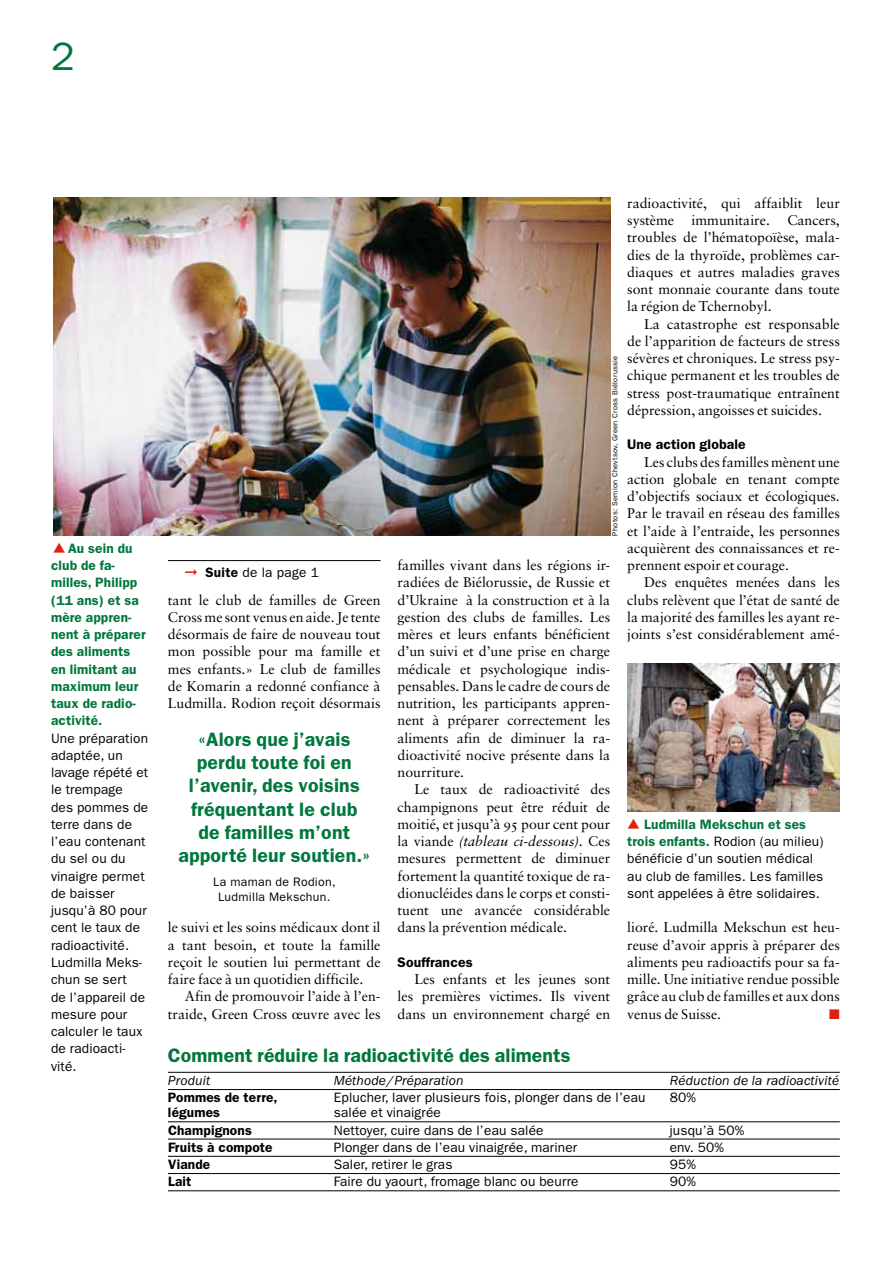
<style>
.page{position:relative;width:893px;height:1263px;background:#fff}
.page>*{position:absolute;margin:0;border:0;box-sizing:border-box;transform-origin:0 0}
.t1{font:39.75px "ITC Franklin Gothic Std";color:#00773d}
.t2{font:600 19.5px/23.2px "ITC Franklin Gothic Std";letter-spacing:.01em;color:#00773d;text-align:center}
.t3{font:14.1px/17.2px "Sabon";color:#000;text-align:justify}
.t4{font:600 13.95px "ITC Franklin Gothic Std";letter-spacing:.01em;color:#000}
.t5{font:13.95px "Zapf Dingbats ITC";color:#e41d13}
.t6{font:13.65px/17.2px "ITC Franklin Gothic Std";letter-spacing:.01em;color:#000}
.t7{font:600 13.65px/17.2px "ITC Franklin Gothic Std";letter-spacing:.01em;color:#00773d}
.t8{font:600 13.65px "ITC Franklin Gothic Std";letter-spacing:.01em;color:#000}
.t9{font:italic 13.65px "ITC Franklin Gothic Std";letter-spacing:.01em;color:#000}
.t10{font:12.3px/15px "ITC Franklin Gothic Std";letter-spacing:.025em;color:#000;text-align:center}
.t11{font:7.5px "ITC Franklin Gothic Std";letter-spacing:.04em;color:#000}
.s1{color:#e41d13}
.s2{font-weight:600}
.s3{font-family:"Sabon Roman SC"}
.s4{font-style:italic}
.s5{font-weight:600;color:#00773d}
</style>
<div class="page">
<hr style="left:168px;top:560px;width:213px;height:1px;background:#000">
<hr style="left:168px;top:1072px;width:672px;height:1px;background:#000">
<hr style="left:168px;top:1089px;width:672px;height:1px;background:#000">
<hr style="left:168px;top:1121px;width:672px;height:1px;background:#000">
<hr style="left:168px;top:1139px;width:672px;height:1px;background:#000">
<hr style="left:168px;top:1156px;width:672px;height:1px;background:#000">
<hr style="left:168px;top:1173px;width:672px;height:1px;background:#000">
<hr style="left:168px;top:1190px;width:672px;height:1px;background:#000">
<img style="left:53px;top:198px;width:557px;height:338px">
<img style="left:627px;top:664px;width:213px;height:148px">
<h1 class="t1" style="left:51px;top:33px;width:25px">2</h1>
<p class="t7" style="left:51px;top:539px;width:96px;text-indent:17px">Au sein du club de fa&shy;milles, Philipp (11 ans) et sa mère appren&shy;nent à préparer des aliments en limitant au maximum leur taux de radio&shy;activité.</p>
<p class="t6" style="left:51px;top:729px;width:99px">Une préparation adaptée, un lavage répété et le trempage des pommes de terre dans de l’eau contenant du sel ou du vinaigre permet de baisser jusqu’à 80 pour cent le taux de radioactivité.<br>Ludmilla Meks&shy;chun se sert<br>de l’appareil de mesure pour calculer le taux de radioacti&shy;vité.</p>
<p class="t6" style="left:185px;top:564px;width:136px"><span class="s1">➞</span> <span class="s2">Suite</span> de la page 1</p>
<p class="t3" style="left:168px;top:591px;width:214px">tant le club de familles de Green Cross me sont venus en aide. Je tente désormais de faire de nouveau tout mon possible pour ma famille et mes enfants.» Le club de familles de Komarin a redonné confiance à Ludmilla. Rodion reçoit désormais</p>
<h2 class="t2" style="left:178px;top:727px;width:193px">«Alors que j’avais perdu toute foi en l’avenir, des voisins fréquentant le club de familles m’ont apporté leur soutien.»</h2>
<p class="t10" style="left:213px;top:874px;width:124px">La maman de Rodion,<br>Ludmilla Mekschun.</p>
<p class="t3" style="left:168px;top:919px;width:214px">le suivi et les soins médicaux dont il a tant besoin, et toute la famille reçoit le soutien lui permettant de faire face à un quotidien difficile.</p>
<p class="t3" style="left:168px;top:988px;width:214px;text-align:right">Afin de promouvoir l’aide à l’en&shy;traide, Green Cross œuvre avec les</p>
<p class="t11" style="left:611px;top:536px;width:182px;rotate:-90deg">Photos: Semion Chevtsov, Green Cross Biélorussie</p>
<p class="t3" style="left:398px;top:556px;width:214px">familles vivant dans les régions ir&shy;radiées de Biélorussie, de Russie et d’Ukraine à la construction et à la gestion des clubs de familles. Les mères et leurs enfants bénéficient d’un suivi et d’une prise en charge médicale et psychologique indis&shy;pensables. Dans le cadre de cours de nutrition, les participants appren&shy;nent à préparer correctement les aliments afin de diminuer la ra&shy;dioactivité nocive présente dans la nourriture.</p>
<p class="t3" style="left:398px;top:781px;width:214px;text-indent:17px">Le taux de radioactivité des champignons peut être réduit de moitié, et jusqu’à <span class="s3">95</span> pour cent pour la viande <span class="s4">(tableau ci-dessous).</span> Ces mesures permettent de diminuer fortement la quantité toxique de ra&shy;dionucléides dans le corps et consti&shy;tuent une avancée considérable dans la prévention médicale.</p>
<p class="t4" style="left:398px;top:954px;width:77px">Souffrances</p>
<p class="t3" style="left:398px;top:970px;width:214px;text-indent:17px">Les enfants et les jeunes sont les premières victimes. Ils vivent dans un environnement chargé en</p>
<p class="t3" style="left:627px;top:194px;width:214px">radioactivité, qui affaiblit leur système immunitaire. Cancers, troubles de l’hématopoïèse, mala&shy;dies de la thyroïde, problèmes car&shy;diaques et autres maladies graves sont monnaie courante dans toute la région de Tchernobyl.</p>
<p class="t3" style="left:627px;top:315px;width:214px;text-indent:17px">La catastrophe est responsable de l’apparition de facteurs de stress sévères et chroniques. Le stress psy&shy;chique permanent et les troubles de stress post-traumatique entraînent dépression, angoisses et suicides.</p>
<p class="t4" style="left:627px;top:436px;width:120px">Une action globale</p>
<p class="t3" style="left:627px;top:453px;width:214px;text-indent:17px">Les clubs des familles mènent une action globale en tenant compte d’objectifs sociaux et écologiques.<br>Par le travail en réseau des familles et l’aide à l’entraide, les personnes acquièrent des connaissances et re&shy;prennent espoir et courage.</p>
<p class="t3" style="left:627px;top:574px;width:214px;text-indent:17px">Des enquêtes menées dans les clubs relèvent que l’état de santé de la majorité des familles les ayant re&shy;joints s’est considérablement amé-</p>
<p class="t6" style="left:627px;top:816px;width:198px;text-indent:17px"><span class="s5">Ludmilla Mekschun et ses trois enfants.</span> Rodion (au milieu) bénéficie d’un soutien médical au club de familles. Les familles sont appelées à être solidaires.</p>
<p class="t3" style="left:627px;top:919px;width:214px">lioré. Ludmilla Mekschun est heu&shy;reuse d’avoir appris à préparer des aliments peu radioactifs pour sa fa&shy;mille. Une initiative rendue possible grâce au club de familles et aux dons venus de Suisse.</p>
<p class="t5" style="left:829px;top:1007px;width:12px">■</p>
<h2 class="t2" style="left:168px;top:1044px;width:404px">Comment réduire la radioactivité des aliments</h2>
<p class="t9" style="left:168px;top:1073px;width:44px">Produit</p>
<p class="t9" style="left:334px;top:1073px;width:131px">Méthode/Préparation</p>
<p class="t9" style="left:670px;top:1073px;width:171px">Réduction de la radioactivité</p>
<p class="t8" style="left:168px;top:1089px;width:111px">Pommes de terre,</p>
<p class="t6" style="left:334px;top:1089px;width:313px">Eplucher, laver plusieurs fois, plonger dans de l’eau</p>
<p class="t6" style="left:670px;top:1089px;width:28px">80%</p>
<p class="t8" style="left:168px;top:1104px;width:54px">légumes</p>
<p class="t6" style="left:334px;top:1104px;width:109px">salée et vinaigrée</p>
<p class="t8" style="left:168px;top:1122px;width:85px">Champignons</p>
<p class="t6" style="left:334px;top:1121px;width:211px">Nettoyer, cuire dans de l’eau salée</p>
<p class="t6" style="left:670px;top:1121px;width:76px">jusqu’à 50%</p>
<p class="t8" style="left:168px;top:1139px;width:106px">Fruits à compote</p>
<p class="t6" style="left:334px;top:1138px;width:245px">Plonger dans de l’eau vinaigrée, mariner</p>
<p class="t6" style="left:670px;top:1138px;width:56px">env. 50%</p>
<p class="t8" style="left:168px;top:1156px;width:44px">Viande</p>
<p class="t6" style="left:334px;top:1156px;width:120px">Saler, retirer le gras</p>
<p class="t6" style="left:670px;top:1156px;width:28px">95%</p>
<p class="t8" style="left:168px;top:1173px;width:25px">Lait</p>
<p class="t6" style="left:334px;top:1173px;width:246px">Faire du yaourt, fromage blanc ou beurre</p>
<p class="t6" style="left:670px;top:1173px;width:28px">90%</p>
</div>
